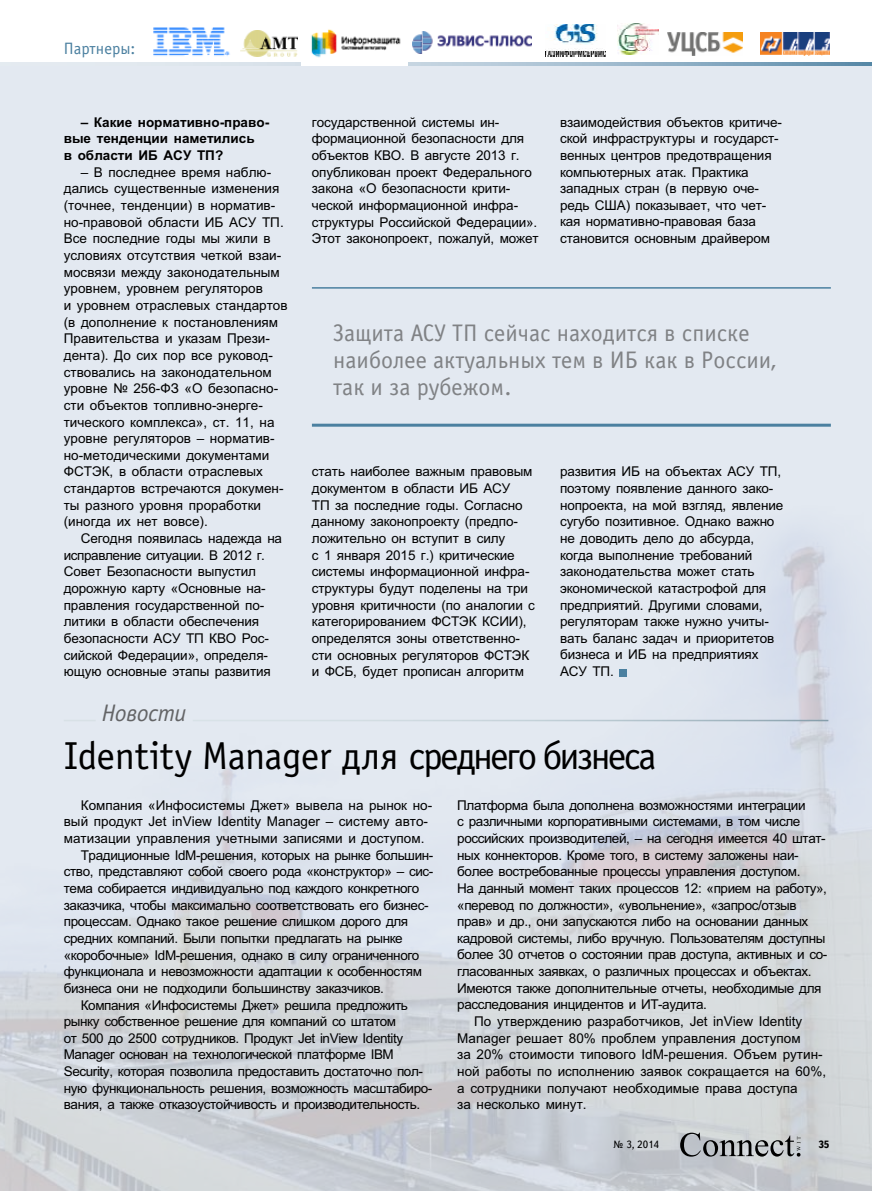
<style>
.page{position:relative;width:872px;height:1191px;background:#fff}
.page>*{position:absolute;margin:0;border:0;box-sizing:border-box;transform-origin:0 0}
.t1{font:39px "Officina Sans C";letter-spacing:-.015em;color:#000}
.t2{font:24px/27px "Officina Sans C";color:#808285}
.t3{font:italic 24px "Officina Sans C";letter-spacing:-.015em;color:#636466}
.t4{font:16.5px "Officina Sans C";color:#4b80a0}
.t5{font:13.5px/16.6px "Arialz";letter-spacing:-.01em;color:#000}
.t6{font:13.5px "Arialz";letter-spacing:-.03em;color:#000}
.t7{font:700 13.5px/16.6px "Arialz";color:#000}
.t8{font:10.5px "Text Book C";color:#000}
.t9{font:700 10.5px "Text Book C";color:#000}
</style>
<div class="page">
<div style="left:0;top:63px;width:872px;height:1128px;background:#e3e9f1"></div>
<img style="left:0;top:538px;width:872px;height:653px">
<svg style="left:680px;top:1132px;width:120px;height:24px;background:#9b9ea1"></svg>
<svg style="left:267px;top:63px;width:605px;height:2px"></svg>
<img style="left:153px;top:27px;width:77px;height:29px">
<img style="left:241px;top:30px;width:56px;height:26px">
<img style="left:302px;top:29px;width:106px;height:37px">
<img style="left:545px;top:24px;width:60px;height:32px">
<img style="left:413px;top:32px;width:118px;height:21px">
<img style="left:760px;top:33px;width:69px;height:23px">
<img style="left:617px;top:23px;width:41px;height:32px">
<img style="left:668px;top:32px;width:75px;height:23px">
<div style="left:619px;top:668px;width:8px;height:8px;background:#4b80a0"></div>
<hr style="left:312px;top:287px;width:519px;height:2px;background:#4b80a0">
<hr style="left:312px;top:424px;width:519px;height:3px;background:#4b80a0">
<hr style="left:64px;top:720px;width:32px;height:1px;background:#d8e1e6">
<hr style="left:193px;top:720px;width:635px;height:1px;background:#fff">
<p class="t4" style="left:64px;top:40px;width:73px">Партнеры:</p>
<p class="t7" style="left:64px;top:114px;width:207px;text-indent:17px">– Какие нормативно-право&shy;вые тенденции наметились<br>в области ИБ АСУ ТП?</p>
<p class="t5" style="left:64px;top:164px;width:225px;text-indent:17px">– В последнее время наблю&shy;дались существенные изменения (точнее, тенденции) в норматив&shy;но-правовой области ИБ АСУ ТП.<br>Все последние годы мы жили в условиях отсутствия четкой взаи&shy;мосвязи между законодательным уровнем, уровнем регуляторов<br>и уровнем отраслевых стандартов (в дополнение к постановлениям<br>Правительства и указам Прези&shy;дента). До сих пор все руковод&shy;ствовались на законодательном уровне № 256-ФЗ «О безопасно&shy;сти объектов топливно-энерге&shy;тического комплекса», ст. 11, на уровне регуляторов – норматив&shy;но-методическими документами<br>ФСТЭК, в области отраслевых стандартов встречаются докумен&shy;ты разного уровня проработки (иногда их нет вовсе).</p>
<p class="t5" style="left:64px;top:530px;width:220px;text-indent:17px">Сегодня появилась надежда на исправление ситуации. В 2012 г.<br>Совет Безопасности выпустил дорожную карту «Основные на&shy;правления государственной по&shy;литики в области обеспечения безопасности АСУ ТП КВО Рос&shy;сийской Федерации», определя&shy;ющую основные этапы развития</p>
<h2 class="t3" style="left:102px;top:700px;width:86px">Новости</h2>
<p class="t5" style="left:312px;top:114px;width:228px">государственной системы ин&shy;формационной безопасности для объектов КВО. В августе 2013 г. опубликован проект Федерального закона «О безопасности крити&shy;ческой информационной инфра&shy;структуры Российской Федерации».<br>Этот законопроект, пожалуй, может</p>
<p class="t5" style="left:560px;top:114px;width:223px">взаимодействия объектов критиче&shy;ской инфраструктуры и государст&shy;венных центров предотвращения компьютерных атак. Практика западных стран (в первую оче&shy;редь США) показывает, что чет&shy;кая нормативно-правовая база становится основным драйвером</p>
<h2 class="t2" style="left:333px;top:320px;width:444px">Защита АСУ ТП сейчас находится в списке наиболее актуальных тем в ИБ как в России, так и за рубежом.</h2>
<p class="t5" style="left:312px;top:463px;width:224px">стать наиболее важным правовым документом в области ИБ АСУ<br>ТП за последние годы. Согласно данному законопроекту (предпо&shy;ложительно он вступит в силу<br>с 1 января 2015 г.) критические системы информационной инфра&shy;структуры будут поделены на три уровня критичности (по аналогии с категорированием ФСТЭК КСИИ), определятся зоны ответственно&shy;сти основных регуляторов ФСТЭК и ФСБ, будет прописан алгоритм</p>
<p class="t5" style="left:560px;top:463px;width:225px">развития ИБ на объектах АСУ ТП, поэтому появление данного зако&shy;нопроекта, на мой взгляд, явление сугубо позитивное. Однако важно не доводить дело до абсурда, когда выполнение требований законодательства может стать экономической катастрофой для предприятий. Другими словами, регуляторам также нужно учиты&shy;вать баланс задач и приоритетов бизнеса и ИБ на предприятиях<br>АСУ ТП.</p>
<h1 class="t1" style="left:64px;top:734px;width:594px">Identity Manager для среднего бизнеса</h1>
<p class="t5" style="left:81px;top:796px;width:353px">Компания «Инфосистемы Джет» вывела на рынок но-</p>
<p class="t5" style="left:64px;top:813px;width:366px">вый продукт Jet inView Identity Manager – систему авто-</p>
<p class="t5" style="left:64px;top:830px;width:362px">матизации управления учетными записями и доступом.</p>
<p class="t6" style="left:81px;top:846px;width:354px">Традиционные IdM-решения, которых на рынке большин-</p>
<p class="t6" style="left:64px;top:862px;width:371px">ство, представляют собой своего рода «конструктор» – сис-</p>
<p class="t6" style="left:64px;top:879px;width:357px">тема собирается индивидуально под каждого конкретного</p>
<p class="t6" style="left:64px;top:896px;width:365px">заказчика, чтобы максимально соответствовать его бизнес-</p>
<p class="t6" style="left:64px;top:912px;width:346px">процессам. Однако такое решение слишком дорого для</p>
<p class="t6" style="left:64px;top:929px;width:340px">средних компаний. Были попытки предлагать на рынке</p>
<p class="t6" style="left:64px;top:946px;width:357px">«коробочные» IdM-решения, однако в силу ограниченного</p>
<p class="t6" style="left:64px;top:962px;width:360px">функционала и невозможности адаптации к особенностям</p>
<p class="t6" style="left:64px;top:979px;width:322px">бизнеса они не подходили большинству заказчиков.</p>
<p class="t6" style="left:81px;top:996px;width:329px">Компания «Инфосистемы Джет» решила предложить</p>
<p class="t6" style="left:64px;top:1012px;width:334px">рынку собственное решение для компаний со штатом</p>
<p class="t6" style="left:64px;top:1029px;width:341px">от 500 до 2500 сотрудников. Продукт Jet inView Identity</p>
<p class="t6" style="left:64px;top:1046px;width:331px">Manager основан на технологической платформе IBM</p>
<p class="t6" style="left:64px;top:1062px;width:361px">Security, которая позволила предоставить достаточно пол-</p>
<p class="t6" style="left:64px;top:1079px;width:370px">ную функциональность решения, возможность масштабиро-</p>
<p class="t6" style="left:64px;top:1095px;width:358px">вания, а также отказоустойчивость и производительность.</p>
<p class="t6" style="left:457px;top:796px;width:350px">Платформа была дополнена возможностями интеграции</p>
<p class="t6" style="left:457px;top:812px;width:344px">с различными корпоративными системами, в том числе</p>
<p class="t6" style="left:457px;top:829px;width:370px">российских производителей, – на сегодня имеется 40 штат-</p>
<p class="t6" style="left:457px;top:846px;width:343px">ных коннекторов. Кроме того, в систему заложены наи-</p>
<p class="t6" style="left:457px;top:862px;width:345px">более востребованные процессы управления доступом.</p>
<p class="t6" style="left:457px;top:879px;width:371px">На данный момент таких процессов 12: «прием на работу»,</p>
<p class="t6" style="left:457px;top:896px;width:341px">«перевод по должности», «увольнение», «запрос/отзыв</p>
<p class="t6" style="left:457px;top:912px;width:352px">прав» и др., они запускаются либо на основании данных</p>
<p class="t6" style="left:457px;top:929px;width:370px">кадровой системы, либо вручную. Пользователям доступны</p>
<p class="t6" style="left:457px;top:946px;width:371px">более 30 отчетов о состоянии прав доступа, активных и со-</p>
<p class="t6" style="left:457px;top:962px;width:356px">гласованных заявках, о различных процессах и объектах.</p>
<p class="t6" style="left:457px;top:979px;width:366px">Имеются также дополнительные отчеты, необходимые для</p>
<p class="t6" style="left:457px;top:995px;width:251px">расследования инцидентов и ИТ-аудита.</p>
<p class="t5" style="left:474px;top:1013px;width:329px">По утверждению разработчиков, Jet inView Identity</p>
<p class="t5" style="left:457px;top:1029px;width:345px">Manager решает 80% проблем управления доступом</p>
<p class="t5" style="left:457px;top:1046px;width:367px">за 20% стоимости типового IdM-решения. Объем рутин-</p>
<p class="t5" style="left:457px;top:1063px;width:370px">ной работы по исполнению заявок сокращается на 60%,</p>
<p class="t5" style="left:457px;top:1079px;width:342px">а сотрудники получают необходимые права доступа</p>
<p class="t5" style="left:457px;top:1096px;width:131px">за несколько минут.</p>
<p class="t8" style="left:613px;top:1138px;width:48px">№ 3, 2014</p>
<p class="t9" style="left:818px;top:1138px;width:13px">35</p>
</div>
